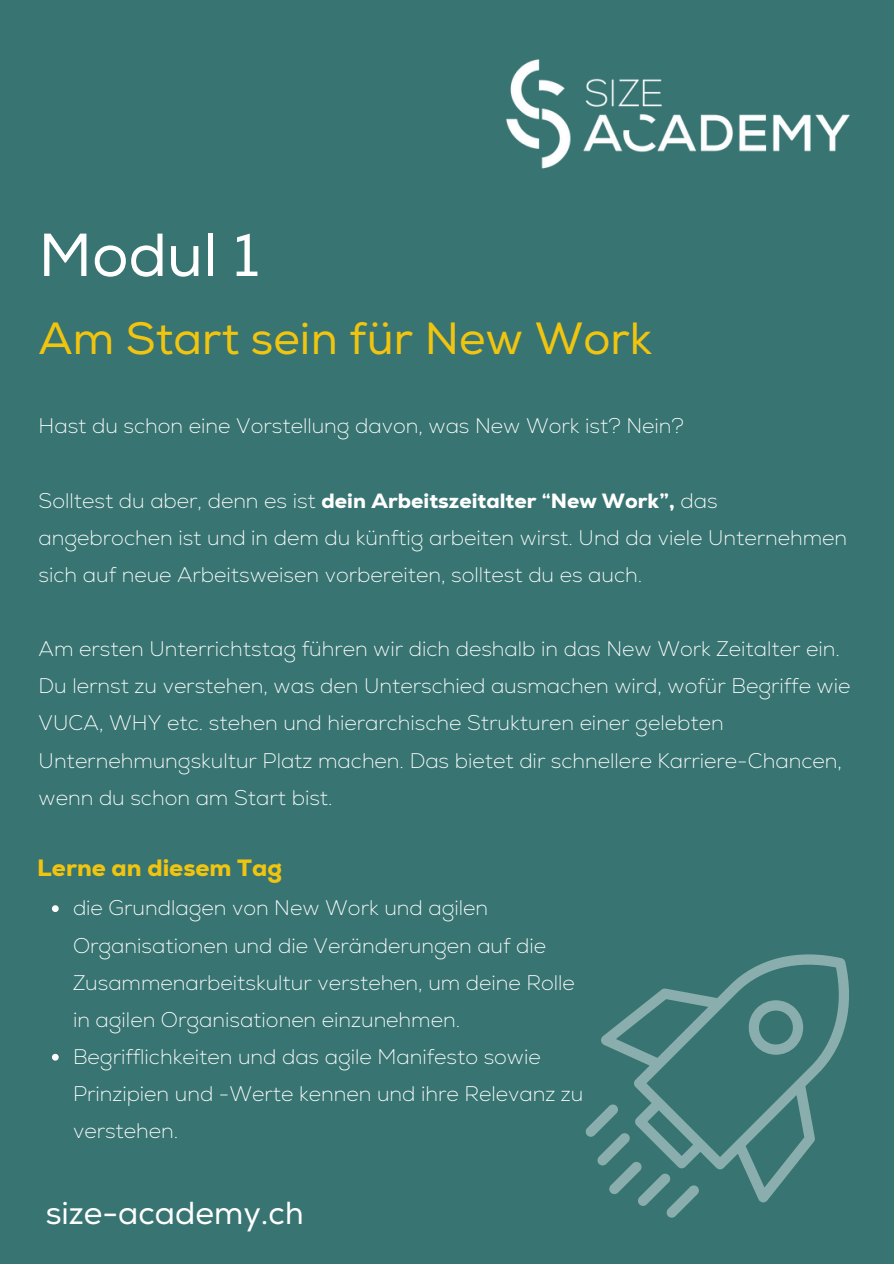
<style>
.page{position:relative;width:894px;height:1264px;background:#fff}
.page>*{position:absolute;margin:0;border:0;box-sizing:border-box;transform-origin:0 0}
.t1{font:60.45px "Nexa";color:#fff}
.t2{font:45px "Nexa";color:#f1c40f}
.t3{font:31.8px "Nexa";color:#fff}
.t4{font:800 24px "Nexa";color:#f1c40f}
.t5{font:200 21px/37.2px "Nexa";color:#fff}
.s1{font-weight:800}
</style>
<div class="page">
<div style="left:0;top:0;width:893px;height:1263px;background:#377472"></div>
<img style="left:506px;top:59px;width:344px;height:110px">
<svg style="left:585px;top:954px;width:264px;height:263px"></svg>
<svg style="left:52px;top:905px;width:7px;height:7px"></svg>
<svg style="left:52px;top:1053px;width:7px;height:7px"></svg>
<p class="t1" style="left:39px;top:219px;width:222px">Modul 1</p>
<p class="t2" style="left:38px;top:312px;width:615px">Am Start sein für New Work</p>
<p class="t5" style="left:39px;top:407px;width:646px">Hast du schon eine Vorstellung davon, was New Work ist? Nein?</p>
<h1 class="t5" style="left:39px;top:481px;width:809px">Solltest du aber, denn es ist <span class="s1">dein Arbeitszeitalter “New Work”,</span> das angebrochen ist und in dem du künftig arbeiten wirst. Und da viele Unternehmen sich auf neue Arbeitsweisen vorbereiten, solltest du es auch.</h1>
<h2 class="t5" style="left:39px;top:630px;width:813px">Am ersten Unterrichtstag führen wir dich deshalb in das New Work Zeitalter ein.<br>Du lernst zu verstehen, was den Unterschied ausmachen wird, wofür Begriffe wie VUCA, WHY etc. stehen und hierarchische Strukturen einer gelebten Unternehmungskultur Platz machen. Das bietet dir schnellere Karriere-Chancen, wenn du schon am Start bist.</h2>
<h4 class="t4" style="left:37px;top:852px;width:246px">Lerne an diesem Tag</h4>
<p class="t5" style="left:73px;top:889px;width:503px">die Grundlagen von New Work und agilen Organisationen und die Veränderungen auf die Zusammenarbeitskultur verstehen, um deine Rolle in agilen Organisationen einzunehmen.</p>
<p class="t5" style="left:73px;top:1038px;width:511px">Begrifflichkeiten und das agile Manifesto sowie<br>Prinzipien und -Werte kennen und ihre Relevanz zu verstehen.</p>
<p class="t3" style="left:46px;top:1194px;width:260px">size-academy.ch</p>
</div>
